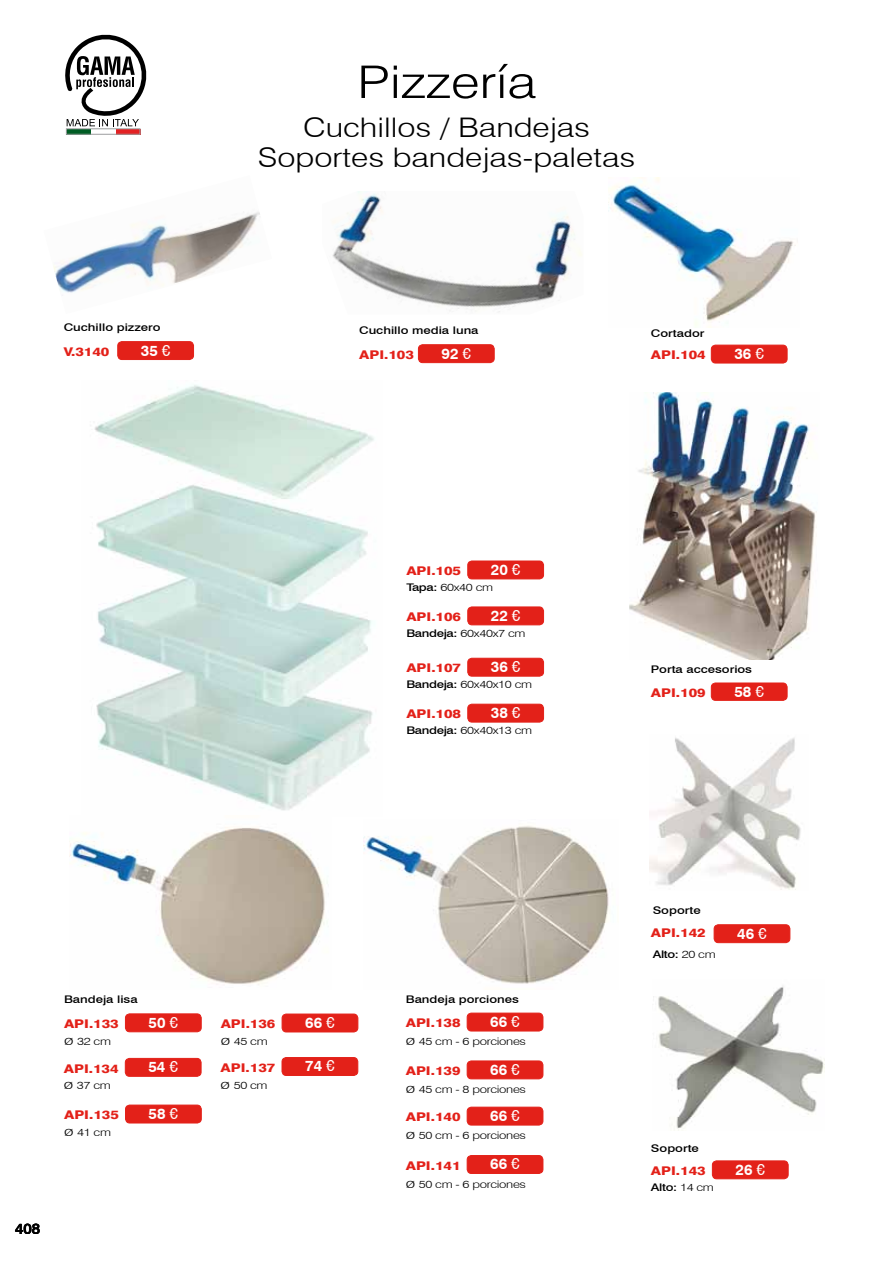
<style>
.page{position:relative;width:893px;height:1263px;background:#fff}
.page>*{position:absolute;margin:0;border:0;box-sizing:border-box;transform-origin:0 0}
.t1{font:300 45px "Swiss 721 BT";color:#000;scale:1.2 1}
.t2{font:300 27px/30px "Swiss 721 BT";color:#000;text-align:center;scale:1.2 1}
.t3{font:700 15px "Swiss 721 BT";color:#fff}
.t4{font:500 15px "Swiss 721 BT";color:#000}
.t5{font:800 12px "Swiss 721 BT";color:#e32119;scale:1.2 1}
.t6{font:300 10.5px "Swiss 721 BT";letter-spacing:-.025em;color:#000;scale:1.25 1}
.t7{font:500 10.5px "Swiss 721 BT";color:#000;scale:1.25 1}
.s1{font-weight:400}
.s2{font-weight:500}
.s3{font-size:13.5px}
.s4{font-weight:300}
</style>
<div class="page">
<div style="left:118px;top:342px;width:76px;height:17px;background:#e32119;border-radius:4px"></div>
<div style="left:117px;top:341px;width:77px;height:19px;border:1px solid #e32119;border-radius:4px"></div>
<img style="left:608px;top:178px;width:188px;height:150px">
<img style="left:332px;top:191px;width:250px;height:121px">
<div style="left:418px;top:345px;width:76px;height:18px;background:#e32119;border-radius:4px"></div>
<div style="left:418px;top:344px;width:77px;height:19px;border:1px solid #e32119;border-radius:4px"></div>
<div style="left:711px;top:345px;width:76px;height:18px;background:#e32119;border-radius:4px"></div>
<div style="left:711px;top:345px;width:76px;height:18px;border:1px solid #e32119;border-radius:4px"></div>
<div style="left:468px;top:561px;width:76px;height:18px;background:#e32119;border-radius:4px"></div>
<div style="left:467px;top:561px;width:77px;height:18px;border:1px solid #e32119;border-radius:4px"></div>
<img style="left:94px;top:385px;width:280px;height:426px">
<div style="left:125px;top:1014px;width:76px;height:18px;background:#e32119;border-radius:4px"></div>
<div style="left:125px;top:1013px;width:77px;height:19px;border:1px solid #e32119;border-radius:4px"></div>
<img style="left:649px;top:737px;width:152px;height:153px">
<img style="left:70px;top:827px;width:255px;height:158px">
<img style="left:363px;top:825px;width:246px;height:159px">
<div style="left:467px;top:1013px;width:76px;height:18px;background:#e32119;border-radius:4px"></div>
<div style="left:467px;top:1013px;width:76px;height:18px;border:1px solid #e32119;border-radius:4px"></div>
<div style="left:714px;top:925px;width:76px;height:18px;background:#e32119;border-radius:4px"></div>
<div style="left:714px;top:924px;width:76px;height:19px;border:1px solid #e32119;border-radius:4px"></div>
<div style="left:468px;top:607px;width:76px;height:18px;background:#e32119;border-radius:4px"></div>
<div style="left:467px;top:606px;width:77px;height:19px;border:1px solid #e32119;border-radius:4px"></div>
<div style="left:468px;top:658px;width:76px;height:18px;background:#e32119;border-radius:4px"></div>
<div style="left:467px;top:658px;width:77px;height:18px;border:1px solid #e32119;border-radius:4px"></div>
<div style="left:468px;top:704px;width:76px;height:18px;background:#e32119;border-radius:4px"></div>
<div style="left:467px;top:704px;width:77px;height:18px;border:1px solid #e32119;border-radius:4px"></div>
<img style="left:629px;top:392px;width:188px;height:267px">
<div style="left:711px;top:683px;width:76px;height:17px;background:#e32119;border-radius:4px"></div>
<div style="left:711px;top:683px;width:76px;height:18px;border:1px solid #e32119;border-radius:4px"></div>
<div style="left:125px;top:1058px;width:76px;height:18px;background:#e32119;border-radius:4px"></div>
<div style="left:125px;top:1058px;width:76px;height:19px;border:1px solid #e32119;border-radius:4px"></div>
<div style="left:126px;top:1105px;width:75px;height:18px;background:#e32119;border-radius:4px"></div>
<div style="left:125px;top:1105px;width:77px;height:18px;border:1px solid #e32119;border-radius:4px"></div>
<div style="left:282px;top:1014px;width:76px;height:18px;background:#e32119;border-radius:4px"></div>
<div style="left:282px;top:1014px;width:76px;height:18px;border:1px solid #e32119;border-radius:4px"></div>
<div style="left:282px;top:1057px;width:76px;height:18px;background:#e32119;border-radius:4px"></div>
<div style="left:282px;top:1057px;width:76px;height:19px;border:1px solid #e32119;border-radius:4px"></div>
<div style="left:467px;top:1061px;width:76px;height:18px;background:#e32119;border-radius:4px"></div>
<div style="left:467px;top:1060px;width:76px;height:19px;border:1px solid #e32119;border-radius:4px"></div>
<div style="left:467px;top:1107px;width:76px;height:18px;background:#e32119;border-radius:4px"></div>
<div style="left:467px;top:1107px;width:76px;height:18px;border:1px solid #e32119;border-radius:4px"></div>
<div style="left:467px;top:1155px;width:76px;height:18px;background:#e32119;border-radius:4px"></div>
<div style="left:467px;top:1155px;width:76px;height:19px;border:1px solid #e32119;border-radius:4px"></div>
<div style="left:712px;top:1161px;width:76px;height:18px;background:#e32119;border-radius:4px"></div>
<div style="left:712px;top:1160px;width:76px;height:19px;border:1px solid #e32119;border-radius:4px"></div>
<img style="left:653px;top:986px;width:171px;height:144px">
<img style="left:53px;top:212px;width:207px;height:84px">
<div style="left:66px;top:129px;width:25px;height:5px;background:#005c24"></div>
<div style="left:116px;top:129px;width:24px;height:5px;background:#e32224"></div>
<svg style="left:65px;top:34px;width:82px;height:92px"></svg>
<p class="t7" style="left:64px;top:321px;width:79px">Cuchillo pizzero</p>
<p class="t5" style="left:64px;top:344px;width:40px">V.3140</p>
<p class="t3" style="left:141px;top:341px;width:31px">35 <span class="s1">€</span></p>
<p class="t1" style="left:357px;top:55px;width:151px">Pizzería</p>
<p class="t2" style="left:258px;top:112px;width:316px">Cuchillos / Bandejas<br>Soportes bandejas-paletas</p>
<p class="t7" style="left:359px;top:324px;width:97px">Cuchillo media luna</p>
<p class="t5" style="left:359px;top:347px;width:47px">API.103</p>
<p class="t3" style="left:442px;top:344px;width:31px">92 <span class="s1">€</span></p>
<p class="t7" style="left:651px;top:327px;width:44px">Cortador</p>
<p class="t5" style="left:651px;top:348px;width:47px">API.104</p>
<p class="t3" style="left:734px;top:345px;width:31px">36 <span class="s1">€</span></p>
<p class="t5" style="left:406px;top:563px;width:47px">API.105</p>
<p class="t3" style="left:491px;top:560px;width:31px">20 <span class="s1">€</span></p>
<p class="t6" style="left:406px;top:581px;width:71px"><span class="s2">Tapa:</span> 60x40 cm</p>
<p class="t5" style="left:406px;top:609px;width:47px">API.106</p>
<p class="t3" style="left:491px;top:606px;width:31px">22 <span class="s1">€</span></p>
<p class="t6" style="left:406px;top:627px;width:97px"><span class="s2">Bandeja:</span> 60x40x7 cm</p>
<p class="t5" style="left:406px;top:661px;width:47px">API.107</p>
<p class="t3" style="left:491px;top:658px;width:31px">36 <span class="s1">€</span></p>
<p class="t6" style="left:406px;top:678px;width:102px"><span class="s2">Bandeja:</span> 60x40x10 cm</p>
<p class="t5" style="left:406px;top:707px;width:47px">API.108</p>
<p class="t3" style="left:491px;top:704px;width:31px">38 <span class="s1">€</span></p>
<p class="t6" style="left:406px;top:724px;width:102px"><span class="s2">Bandeja:</span> 60x40x13 cm</p>
<p class="t7" style="left:64px;top:993px;width:60px">Bandeja lisa</p>
<p class="t5" style="left:64px;top:1016px;width:47px">API.133</p>
<p class="t3" style="left:149px;top:1013px;width:31px">50 <span class="s1">€</span></p>
<p class="t6" style="left:64px;top:1035px;width:39px"><span class="s3">ø</span> 32 cm</p>
<p class="t5" style="left:64px;top:1061px;width:47px">API.134</p>
<p class="t3" style="left:148px;top:1058px;width:31px">54 <span class="s1">€</span></p>
<p class="t6" style="left:64px;top:1079px;width:39px"><span class="s3">ø</span> 37 cm</p>
<p class="t5" style="left:64px;top:1107px;width:47px">API.135</p>
<p class="t3" style="left:149px;top:1104px;width:31px">58 <span class="s1">€</span></p>
<p class="t6" style="left:64px;top:1126px;width:39px"><span class="s3">ø</span> 41 cm</p>
<p class="t4" style="left:15px;top:1219px;width:27px">408</p>
<p class="t5" style="left:221px;top:1016px;width:47px">API.136</p>
<p class="t3" style="left:305px;top:1013px;width:31px">66 <span class="s1">€</span></p>
<p class="t6" style="left:221px;top:1035px;width:39px"><span class="s3">ø</span> 45 cm</p>
<p class="t5" style="left:221px;top:1060px;width:47px">API.137</p>
<p class="t3" style="left:305px;top:1057px;width:31px">74 <span class="s1">€</span></p>
<p class="t6" style="left:221px;top:1078px;width:39px"><span class="s3">ø</span> 50 cm</p>
<p class="t7" style="left:406px;top:992px;width:92px">Bandeja porciones</p>
<p class="t5" style="left:406px;top:1016px;width:47px">API.138</p>
<p class="t3" style="left:490px;top:1012px;width:31px">66 <span class="s1">€</span></p>
<p class="t6" style="left:406px;top:1035px;width:98px"><span class="s3">ø</span> 45 cm - 6 porciones</p>
<p class="t5" style="left:406px;top:1063px;width:47px">API.139</p>
<p class="t3" style="left:490px;top:1060px;width:31px">66 <span class="s1">€</span></p>
<p class="t6" style="left:406px;top:1083px;width:98px"><span class="s3">ø</span> 45 cm - 8 porciones</p>
<p class="t5" style="left:406px;top:1110px;width:47px">API.140</p>
<p class="t3" style="left:490px;top:1107px;width:31px">66 <span class="s1">€</span></p>
<p class="t6" style="left:406px;top:1129px;width:98px"><span class="s3">ø</span> 50 cm - 6 porciones</p>
<p class="t5" style="left:406px;top:1158px;width:47px">API.141</p>
<p class="t3" style="left:490px;top:1155px;width:31px">66 <span class="s1">€</span></p>
<p class="t6" style="left:406px;top:1177px;width:98px"><span class="s3">ø</span> 50 cm - 6 porciones</p>
<p class="t7" style="left:651px;top:663px;width:82px">Porta accesorios</p>
<p class="t5" style="left:651px;top:685px;width:47px">API.109</p>
<p class="t3" style="left:734px;top:682px;width:31px">58 <span class="s1">€</span></p>
<p class="t7" style="left:653px;top:904px;width:40px">Soporte</p>
<p class="t5" style="left:651px;top:926px;width:47px">API.142</p>
<p class="t3" style="left:737px;top:924px;width:31px">46 <span class="s1">€</span></p>
<p class="t7" style="left:653px;top:947px;width:52px">Alto: <span class="s4">20 cm</span></p>
<p class="t7" style="left:651px;top:1142px;width:40px">Soporte</p>
<p class="t5" style="left:651px;top:1163px;width:47px">API.143</p>
<p class="t3" style="left:735px;top:1160px;width:31px">26 <span class="s1">€</span></p>
<p class="t7" style="left:651px;top:1180px;width:52px">Alto: <span class="s4">14 cm</span></p>
</div>
